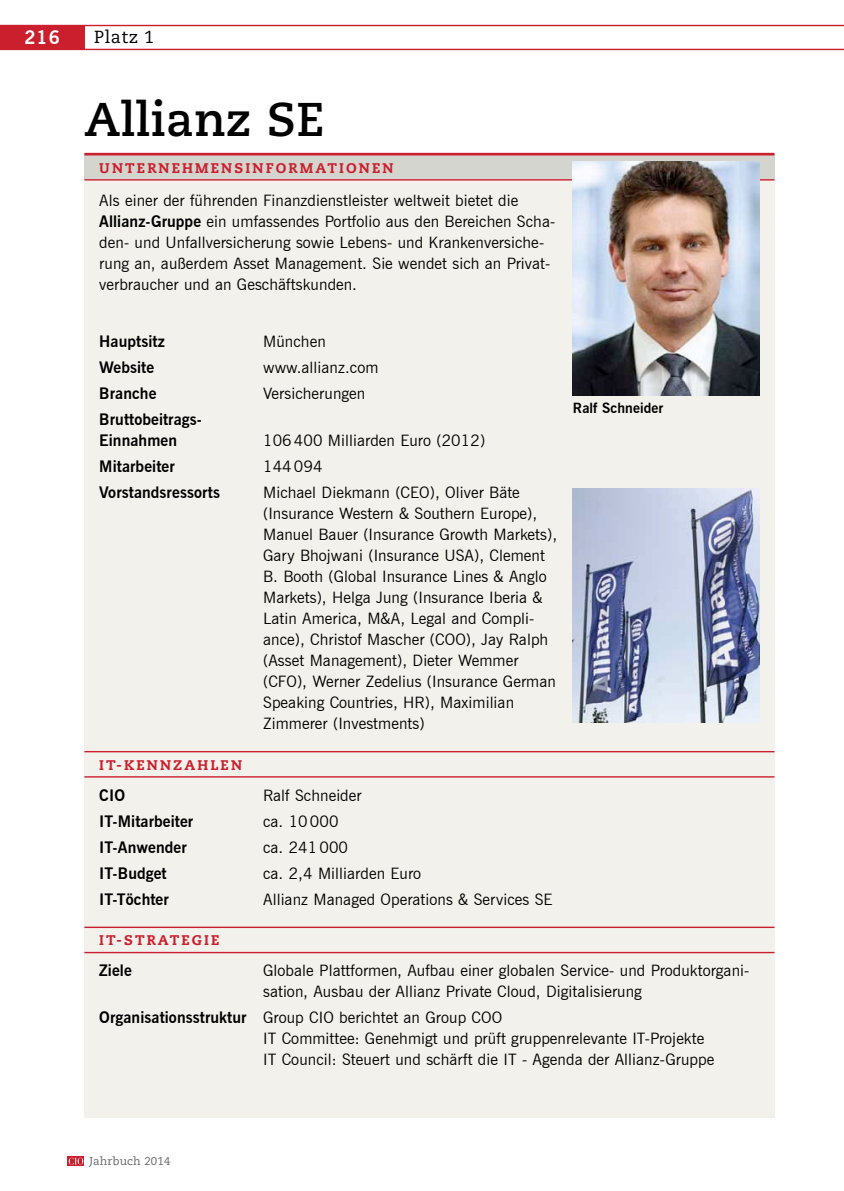
<style>
.page{position:relative;width:844px;height:1191px;background:#fff}
.page>*{position:absolute;margin:0;border:0;box-sizing:border-box;transform-origin:0 0}
._1_0_Firmenname{font:700 47.25px "Caecilia LT Std";letter-spacing:.005em;color:#000}
.t1{font:700 18.38px "News Gothic BT";color:#fff}
._0_0_Rubrik{font:17.5px "Caecilia LT Std";letter-spacing:.03em;color:#000}
._2_2_Kastentext_mit{font:15.75px/21px "News Gothic BT";letter-spacing:.005em;color:#000}
._2_1_Fleißtext_mit_E{font:15.75px/21px "News Gothic BT";letter-spacing:.005em;color:#000}
._2_2_Kastentext_mit-2{font:700 15.75px "News Gothic BT";letter-spacing:.005em;color:#000}
._2_0_Kasten_HL{font:800 14px "Caecilia LT Std";letter-spacing:.15em;color:#cb1f2d}
._2_0_Kasten_Subhead{font:800 14px "Caecilia LT Std";letter-spacing:.15em;color:#cb1f2d}
._3_0_BU{font:700 14px "News Gothic BT";letter-spacing:.005em;color:#000}
.t2{font:11.38px "Caecilia LT Std";letter-spacing:.02em;color:#69696c}
.s1{font-weight:700}
</style>
<div class="page">
<div style="left:84px;top:179px;width:690px;height:938px;background:#f2f1ec"></div>
<div style="left:0;top:25px;width:84px;height:25px;background:#cb1f2d"></div>
<hr style="left:0;top:49px;width:843px;height:1px;background:#cb1f2d">
<hr style="left:0;top:25px;width:843px;height:1px;background:#cb1f2d">
<div style="left:84px;top:154px;width:690px;height:25px;background:#d5d5d0"></div>
<hr style="left:84px;top:179px;width:690px;height:1px;background:#cb1f2d">
<hr style="left:84px;top:153px;width:690px;height:2px;background:#cb1f2d">
<svg style="left:67px;top:1156px;width:17px;height:10px"></svg>
<svg style="left:69px;top:1157px;width:14px;height:7px"></svg>
<hr style="left:84px;top:751px;width:690px;height:1px;background:#cb1f2d">
<hr style="left:84px;top:776px;width:690px;height:1px;background:#cb1f2d">
<hr style="left:84px;top:926px;width:690px;height:2px;background:#cb1f2d">
<hr style="left:84px;top:952px;width:690px;height:1px;background:#cb1f2d">
<img style="left:573px;top:162px;width:186px;height:233px">
<img style="left:573px;top:488px;width:186px;height:234px">
<p class="t1" style="left:25px;top:27px;width:37px">216</p>
<p class="_0_0_Rubrik" style="left:94px;top:27px;width:61px">Platz 1</p>
<p class="_1_0_Firmenname" style="left:84px;top:91px;width:241px">Allianz SE</p>
<p class="_2_0_Kasten_HL" style="left:99px;top:159px;width:296px">UNTERNEHMENSINFORMATIONEN</p>
<p class="_2_1_Fleißtext_mit_E" style="left:99px;top:190px;width:457px">Als einer der führenden Finanzdienstleister weltweit bietet die <span class="s1">Allianz-Gruppe</span> ein umfassendes Portfolio aus den Bereichen Scha&shy;den- und Unfallversicherung sowie Lebens- und Krankenversiche&shy;rung an, außerdem Asset Management. Sie wendet sich an Privat&shy;verbraucher und an Geschäftskunden.</p>
<p class="_2_2_Kastentext_mit-2" style="left:99px;top:332px;width:67px">Hauptsitz</p>
<p class="_2_2_Kastentext_mit" style="left:263px;top:331px;width:64px">München</p>
<p class="_2_2_Kastentext_mit-2" style="left:99px;top:358px;width:56px">Website</p>
<p class="_2_2_Kastentext_mit" style="left:263px;top:357px;width:117px">www.allianz.com</p>
<p class="_2_2_Kastentext_mit-2" style="left:99px;top:384px;width:59px">Branche</p>
<p class="_2_2_Kastentext_mit" style="left:263px;top:383px;width:104px">Versicherungen</p>
<p class="_2_2_Kastentext_mit-2" style="left:99px;top:410px;width:104px">Bruttobeitrags-</p>
<p class="_2_2_Kastentext_mit-2" style="left:99px;top:431px;width:79px">Einnahmen</p>
<p class="_2_2_Kastentext_mit" style="left:263px;top:429px;width:223px">106400 Milliarden Euro (2012)</p>
<p class="_2_2_Kastentext_mit-2" style="left:99px;top:456px;width:77px">Mitarbeiter</p>
<p class="_2_2_Kastentext_mit" style="left:263px;top:455px;width:61px">144094</p>
<p class="_2_2_Kastentext_mit-2" style="left:99px;top:482px;width:122px">Vorstandsressorts</p>
<p class="_2_2_Kastentext_mit" style="left:263px;top:481px;width:295px">Michael Diekmann (CEO), Oliver Bäte (Insurance Western &amp; Southern Europe), Manuel Bauer (Insurance Growth Markets), Gary Bhojwani (Insurance USA), Clement B. Booth (Global Insurance Lines &amp; Anglo Markets), Helga Jung (Insurance Iberia &amp; Latin America, M&amp;A, Legal and Compli&shy;ance), Christof Mascher (COO), Jay Ralph (Asset Management), Dieter Wemmer (CFO), Werner Zedelius (Insurance German Speaking Countries, HR), Maximilian Zimmerer (Investments)</p>
<p class="_2_0_Kasten_Subhead" style="left:99px;top:756px;width:144px">IT-KENNZAHLEN</p>
<p class="_2_2_Kastentext_mit-2" style="left:99px;top:785px;width:27px">CIO</p>
<p class="_2_2_Kastentext_mit" style="left:263px;top:784px;width:100px">Ralf Schneider</p>
<p class="_2_2_Kastentext_mit-2" style="left:99px;top:811px;width:96px">IT-Mitarbeiter</p>
<p class="_2_2_Kastentext_mit" style="left:263px;top:810px;width:77px">ca. 10000</p>
<p class="_2_2_Kastentext_mit-2" style="left:99px;top:837px;width:89px">IT-Anwender</p>
<p class="_2_2_Kastentext_mit" style="left:263px;top:836px;width:86px">ca. 241000</p>
<p class="_2_2_Kastentext_mit-2" style="left:99px;top:863px;width:69px">IT-Budget</p>
<p class="_2_2_Kastentext_mit" style="left:263px;top:862px;width:159px">ca. 2,4 Milliarden Euro</p>
<p class="_2_2_Kastentext_mit-2" style="left:99px;top:889px;width:71px">IT-Töchter</p>
<p class="_2_2_Kastentext_mit" style="left:263px;top:888px;width:291px">Allianz Managed Operations &amp; Services SE</p>
<p class="_2_0_Kasten_Subhead" style="left:99px;top:931px;width:122px">IT-STRATEGIE</p>
<p class="_2_2_Kastentext_mit-2" style="left:99px;top:961px;width:34px">Ziele</p>
<p class="_2_2_Kastentext_mit" style="left:263px;top:960px;width:487px">Globale Plattformen, Aufbau einer globalen Service- und Produktorgani&shy;sation, Ausbau der Allianz Private Cloud, Digitalisierung</p>
<p class="_2_2_Kastentext_mit" style="left:263px;top:1007px;width:452px;text-indent:-164px"><span class="s1">Organisationsstruktur</span> Group CIO berichtet an Group COO<br>IT Committee: Genehmigt und prüft gruppenrelevante IT-Projekte<br>IT Council: Steuert und schärft die IT - Agenda der Allianz-Gruppe</p>
<p class="_3_0_BU" style="left:572px;top:399px;width:92px">Ralf Schneider</p>
<p class="t2" style="left:89px;top:1154px;width:83px">Jahrbuch 2014</p>
</div>
